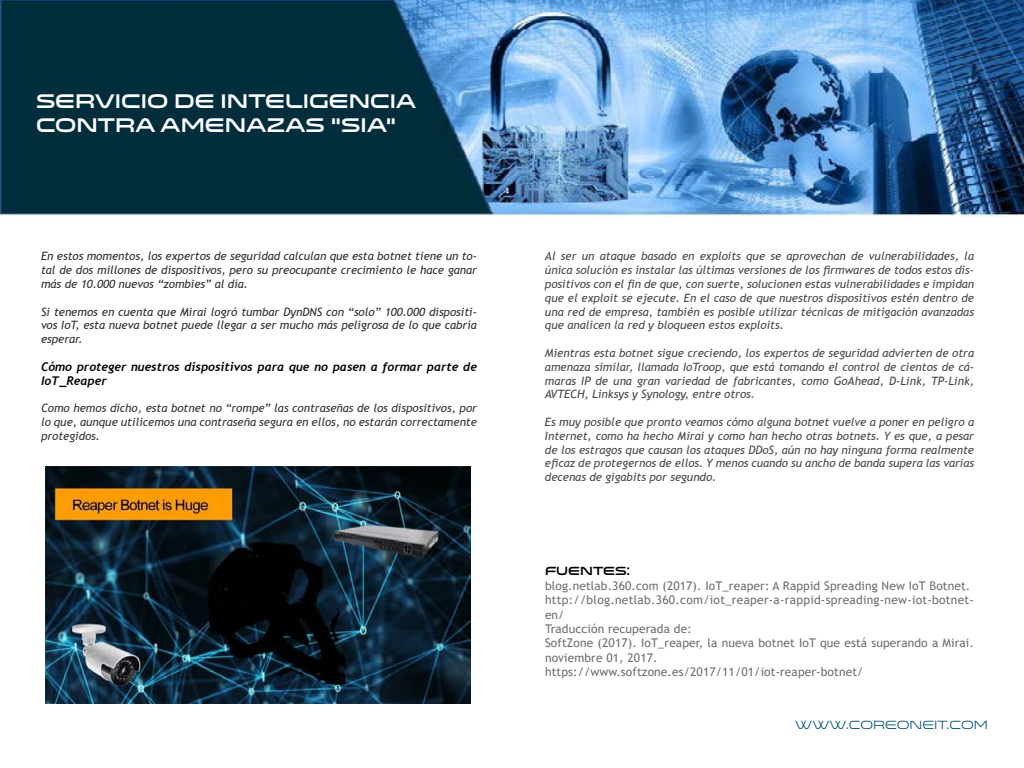
<style>
.page{position:relative;width:1024px;height:768px;background:#fff}
.page>*{position:absolute;margin:0;border:0;box-sizing:border-box;transform-origin:0 0}
.t1{font:20px/24px "Venera 900";color:#fff}
.t2{font:12px/14.4px "Trebuchet MS";letter-spacing:.01em;color:#6e6e6e}
.t3{font:italic 700 12px/13.8px "Trebuchet";color:#000}
.t4{font:12px "Venera 500";color:#005272}
.t5{font:12px "Venera 900";color:#000}
.t6{font:italic 11.5px/13.8px "Trebuchet MS";color:#474747;text-align:justify}
.t7{font:italic 11.5px/13.8px "Trebuchet MS";color:#2e2e2e;text-align:justify}
.t8{font:italic 11.5px/13.8px "Trebuchet MS";color:#333;text-align:justify}
</style>
<div class="page">
<img style="left:0;top:0;width:1024px;height:217px">
<img style="left:45px;top:466px;width:426px;height:238px">
<h1 class="t1" style="left:36px;top:89px;width:382px">SERVICIO DE INTELIGENCIA<br>CONTRA AMENAZAS “SIA”</h1>
<p class="t7" style="left:41px;top:250px;width:437px">En estos momentos, los expertos de seguridad calculan que esta botnet tiene un to&shy;tal de dos millones de dispositivos, pero su preocupante crecimiento le hace ganar más de 10.000 nuevos “zombies” al día.</p>
<p class="t7" style="left:41px;top:305px;width:437px">Si tenemos en cuenta que Mirai logró tumbar DynDNS con “solo” 100.000 dispositi&shy;vos IoT, esta nueva botnet puede llegar a ser mucho más peligrosa de lo que cabría esperar.</p>
<p class="t3" style="left:41px;top:360px;width:437px">Cómo proteger nuestros dispositivos para que no pasen a formar parte de<br>IoT_Reaper</p>
<p class="t8" style="left:41px;top:401px;width:437px">Como hemos dicho, esta botnet no “rompe” las contraseñas de los dispositivos, por lo que, aunque utilicemos una contraseña segura en ellos, no estarán correctamente protegidos.</p>
<p class="t6" style="left:545px;top:250px;width:431px">Al ser un ataque basado en exploits que se aprovechan de vulnerabilidades, la única solución es instalar las últimas versiones de los firmwares de todos estos dis&shy;positivos con el fin de que, con suerte, solucionen estas vulnerabilidades e impidan que el exploit se ejecute. En el caso de que nuestros dispositivos estén dentro de una red de empresa, también es posible utilizar técnicas de mitigación avanzadas que analicen la red y bloqueen estos exploits.</p>
<p class="t6" style="left:545px;top:346px;width:431px">Mientras esta botnet sigue creciendo, los expertos de seguridad advierten de otra amenaza similar, llamada IoTroop, que está tomando el control de cientos de cá&shy;maras IP de una gran variedad de fabricantes, como GoAhead, D-Link, TP-Link, AVTECH, Linksys y Synology, entre otros.</p>
<p class="t6" style="left:545px;top:415px;width:431px">Es muy posible que pronto veamos cómo alguna botnet vuelve a poner en peligro a Internet, como ha hecho Mirai y como han hecho otras botnets. Y es que, a pesar de los estragos que causan los ataques DDoS, aún no hay ninguna forma realmente eficaz de protegernos de ellos. Y menos cuando su ancho de banda supera las varias decenas de gigabits por segundo.</p>
<p class="t5" style="left:545px;top:564px;width:87px">FUENTES:</p>
<p class="t2" style="left:545px;top:578px;width:430px">blog.netlab.360.com (2017). IoT_reaper: A Rappid Spreading New IoT Botnet. http://blog.netlab.360.com/iot_reaper-a-rappid-spreading-new-iot-botnet&shy;en/<br>Traducción recuperada de:<br>SoftZone (2017). IoT_reaper, la nueva botnet IoT que está superando a Mirai. noviembre 01, 2017. https://www.softzone.es/2017/11/01/iot-reaper-botnet/</p>
<p class="t4" style="left:795px;top:718px;width:194px">WWW.COREONEIT.COM</p>
</div>
